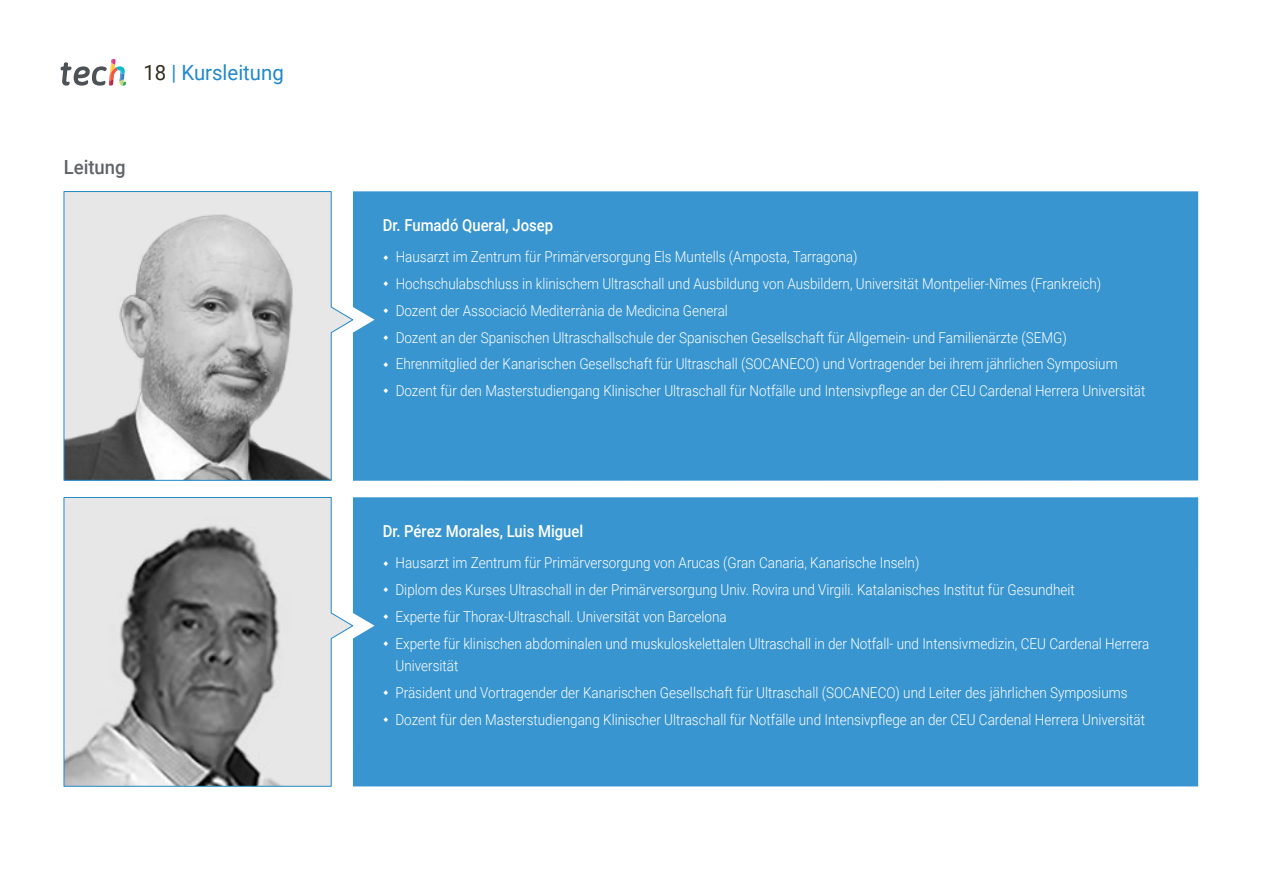
<style>
.page{position:relative;width:1263px;height:893px;background:#fff}
.page>*{position:absolute;margin:0;border:0;box-sizing:border-box;transform-origin:0 0}
.t1{font:21px "Roboto";color:#2289ca}
.t2{font:500 19.5px "Roboto";color:#61646a;scale:.95 1}
.t3{font:500 16.5px "Roboto";color:#fff;scale:.9 1}
.t4{font:300 15px/26.7px "Roboto";color:#fff;scale:.9 1}
.s1{color:#312e20}
</style>
<div class="page">
<svg style="left:61px;top:59px;width:65px;height:27px"></svg>
<div style="left:353px;top:191px;width:845px;height:290px;background:#3895cf"></div>
<div style="left:353px;top:497px;width:845px;height:289px;background:#3895cf"></div>
<svg style="left:64px;top:191px;width:289px;height:290px;background:#c3c5c5"></svg>
<svg style="left:64px;top:497px;width:289px;height:290px;background:#b2b3b4"></svg>
<svg style="left:384px;top:255px;width:4px;height:5px"></svg>
<svg style="left:384px;top:281px;width:4px;height:5px"></svg>
<svg style="left:384px;top:308px;width:4px;height:5px"></svg>
<svg style="left:384px;top:335px;width:4px;height:5px"></svg>
<svg style="left:384px;top:362px;width:4px;height:5px"></svg>
<svg style="left:384px;top:388px;width:4px;height:5px"></svg>
<svg style="left:384px;top:561px;width:4px;height:5px"></svg>
<svg style="left:384px;top:587px;width:4px;height:5px"></svg>
<svg style="left:384px;top:614px;width:4px;height:5px"></svg>
<svg style="left:384px;top:641px;width:4px;height:5px"></svg>
<svg style="left:384px;top:690px;width:4px;height:5px"></svg>
<svg style="left:384px;top:717px;width:4px;height:5px"></svg>
<h1 class="t1" style="left:144px;top:57px;width:142px"><span class="s1">18</span> | Kursleitung</h1>
<h2 class="t2" style="left:64px;top:153px;width:67px">Leitung</h2>
<p class="t3" style="left:383px;top:213px;width:191px">Dr. Fumadó Queral, Josep</p>
<p class="t4" style="left:396px;top:243px;width:834px">Hausarzt im Zentrum für Primärversorgung Els Muntells (Amposta, Tarragona)<br>Hochschulabschluss in klinischem Ultraschall und Ausbildung von Ausbildern, Universität Montpelier-Nîmes (Frankreich)<br>Dozent der Associació Mediterrània de Medicina General<br>Dozent an der Spanischen Ultraschallschule der Spanischen Gesellschaft für Allgemein- und Familienärzte (SEMG)<br>Ehrenmitglied der Kanarischen Gesellschaft für Ultraschall (SOCANECO) und Vortragender bei ihrem jährlichen Symposium Dozent für den Masterstudiengang Klinischer Ultraschall für Notfälle und Intensivpflege an der CEU Cardenal Herrera Universität</p>
<p class="t3" style="left:383px;top:519px;width:224px">Dr. Pérez Morales, Luis Miguel</p>
<p class="t4" style="left:395px;top:549px;width:839px">Hausarzt im Zentrum für Primärversorgung von Arucas (Gran Canaria, Kanarische Inseln)<br>Diplom des Kurses Ultraschall in der Primärversorgung Univ. Rovira und Virgili. Katalanisches Institut für Gesundheit<br>Experte für Thorax-Ultraschall. Universität von Barcelona<br>Experte für klinischen abdominalen und muskuloskelettalen Ultraschall in der Notfall- und Intensivmedizin, CEU Cardenal Herrera</p>
<p class="t4" style="left:395px;top:652px;width:834px">Universität<br>Präsident und Vortragender der Kanarischen Gesellschaft für Ultraschall (SOCANECO) und Leiter des jährlichen Symposiums<br>Dozent für den Masterstudiengang Klinischer Ultraschall für Notfälle und Intensivpflege an der CEU Cardenal Herrera Universität</p>
</div>
